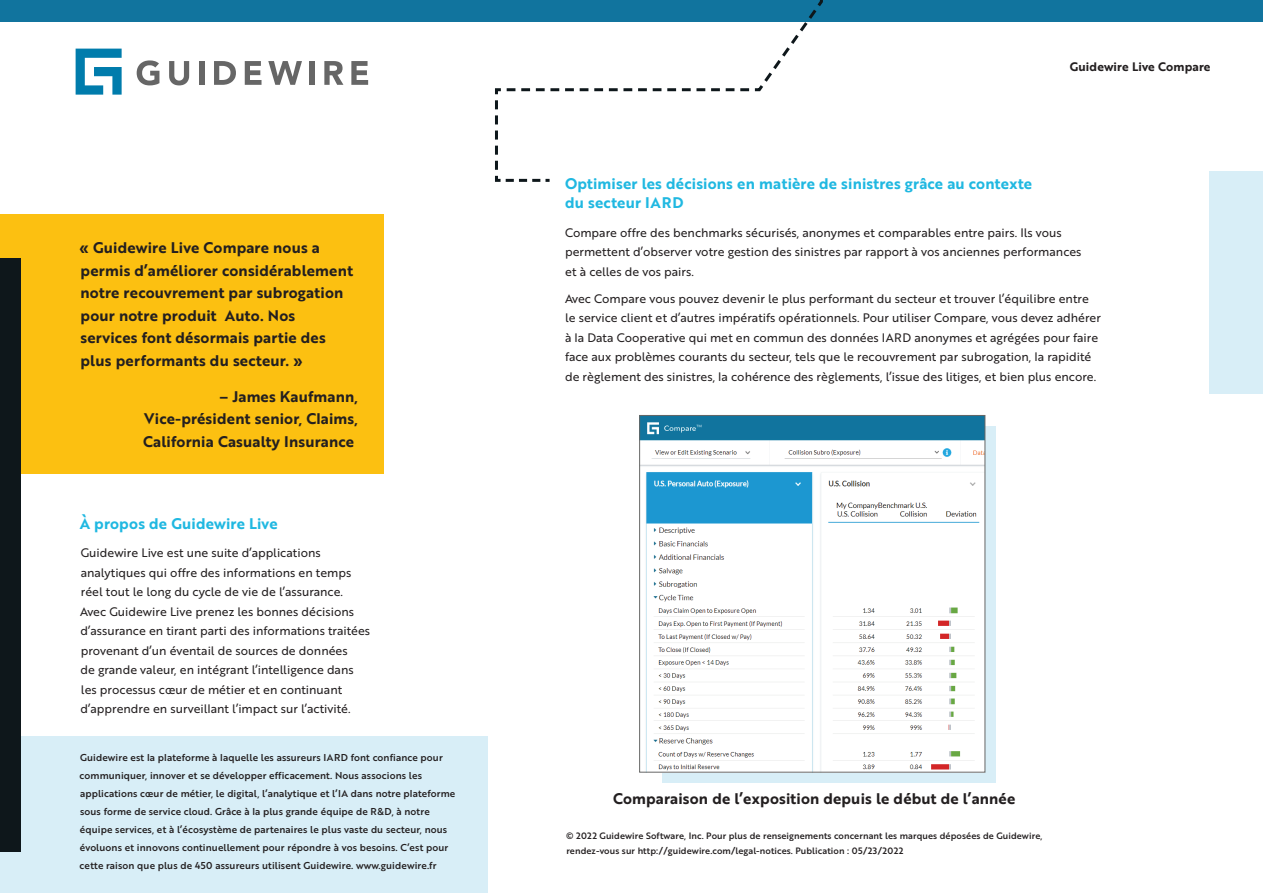
<style>
.page{position:relative;width:1263px;height:893px;background:#fff}
.page>*{position:absolute;margin:0;border:0;box-sizing:border-box;transform-origin:0 0}
.t1{font:15px/22.5px "Brother 1816 Bold";letter-spacing:.01em;color:#231f20}
.t2{font:15px/19.5px "Brother 1816 Bold";letter-spacing:.01em;color:#20b8e1}
.t3{font:12px/19.5px "Brother 1816 Regular";color:#231f20}
.t4{font:12px "Brother 1816 Bold";letter-spacing:.01em;color:#231f20}
.t5{font:9.75px/18px "Brother 1816 Medium";letter-spacing:.01em;color:#231f20}
.t6{font:9px/15px "Brother 1816 Medium";letter-spacing:.01em;color:#231f20}
</style>
<div class="page">
<div style="left:0;top:214px;width:384px;height:259px;background:#fcc011"></div>
<div style="left:0;top:737px;width:487px;height:156px;background:#d8eef7"></div>
<div style="left:0;top:0;width:1263px;height:22px;background:#11749e"></div>
<div style="left:1210px;top:172px;width:53px;height:222px;background:#d8eef7"></div>
<div style="left:0;top:258px;width:20px;height:594px;background:#0e171b"></div>
<svg style="left:137px;top:60px;width:22px;height:25px"></svg>
<svg style="left:169px;top:61px;width:20px;height:24px"></svg>
<div style="left:199px;top:61px;width:5px;height:24px;background:#666"></div>
<svg style="left:214px;top:61px;width:22px;height:24px"></svg>
<svg style="left:245px;top:61px;width:16px;height:24px"></svg>
<svg style="left:268px;top:61px;width:34px;height:24px"></svg>
<div style="left:309px;top:61px;width:6px;height:24px;background:#666"></div>
<svg style="left:324px;top:61px;width:19px;height:24px"></svg>
<svg style="left:351px;top:61px;width:17px;height:24px"></svg>
<svg style="left:76px;top:49px;width:46px;height:46px"></svg>
<svg style="left:495px;top:0;width:328px;height:182px"></svg>
<div style="left:662px;top:426px;width:334px;height:356px;background:#d8eef7"></div>
<img style="left:641px;top:417px;width:342px;height:353px">
<div style="left:639px;top:415px;width:346px;height:357px;border:1px solid #666766"></div>
<p class="t1" style="left:79px;top:236px;width:275px">« Guidewire Live Compare nous a permis d’améliorer considérablement notre recouvrement par subrogation pour notre produit Auto. Nos services font désormais partie des plus performants du secteur. »</p>
<p class="t1" style="left:143px;top:385px;width:216px;text-align:justify;text-indent:76px">– James Kaufmann, Vice-président senior, Claims, California Casualty Insurance</p>
<p class="t2" style="left:80px;top:513px;width:199px">À propos de Guidewire Live</p>
<p class="t3" style="left:80px;top:543px;width:291px">Guidewire Live est une suite d’applications analytiques qui offre des informations en temps réel tout le long du cycle de vie de l’assurance.<br>Avec Guidewire Live prenez les bonnes décisions d’assurance en tirant parti des informations traitées provenant d’un éventail de sources de données<br>de grande valeur, en intégrant l’intelligence dans les processus cœur de métier et en continuant d’apprendre en surveillant l’impact sur l’activité.</p>
<p class="t5" style="left:80px;top:749px;width:377px">Guidewire est la plateforme à laquelle les assureurs IARD font confiance pour communiquer, innover et se développer efficacement. Nous associons les applications cœur de métier, le digital, l’analytique et l’IA dans notre plateforme sous forme de service cloud. Grâce à la plus grande équipe de R&amp;D, à notre équipe services, et à l’écosystème de partenaires le plus vaste du secteur, nous évoluons et innovons continuellement pour répondre à vos besoins. C’est pour cette raison que plus de 450 assureurs utilisent Guidewire. www.guidewire.fr</p>
<p class="t4" style="left:1070px;top:58px;width:142px">Guidewire Live Compare</p>
<p class="t2" style="left:565px;top:173px;width:469px">Optimiser les décisions en matière de sinistres grâce au contexte du secteur IARD</p>
<p class="t3" style="left:565px;top:222px;width:518px">Compare offre des benchmarks sécurisés, anonymes et comparables entre pairs. Ils vous permettent d’observer votre gestion des sinistres par rapport à vos anciennes performances et à celles de vos pairs.</p>
<p class="t3" style="left:565px;top:288px;width:537px">Avec Compare vous pouvez devenir le plus performant du secteur et trouver l’équilibre entre le service client et d’autres impératifs opérationnels. Pour utiliser Compare, vous devez adhérer à la Data Cooperative qui met en commun des données IARD anonymes et agrégées pour faire face aux problèmes courants du secteur, tels que le recouvrement par subrogation, la rapidité de règlement des sinistres, la cohérence des règlements, l’issue des litiges, et bien plus encore.</p>
<p class="t1" style="left:613px;top:787px;width:404px">Comparaison de l’exposition depuis le début de l’année</p>
<p class="t6" style="left:566px;top:828px;width:478px">© 2022 Guidewire Software, Inc. Pour plus de renseignements concernant les marques déposées de Guidewire, rendez-vous sur http://guidewire.com/legal-notices. Publication : 05/23/2022</p>
</div>
